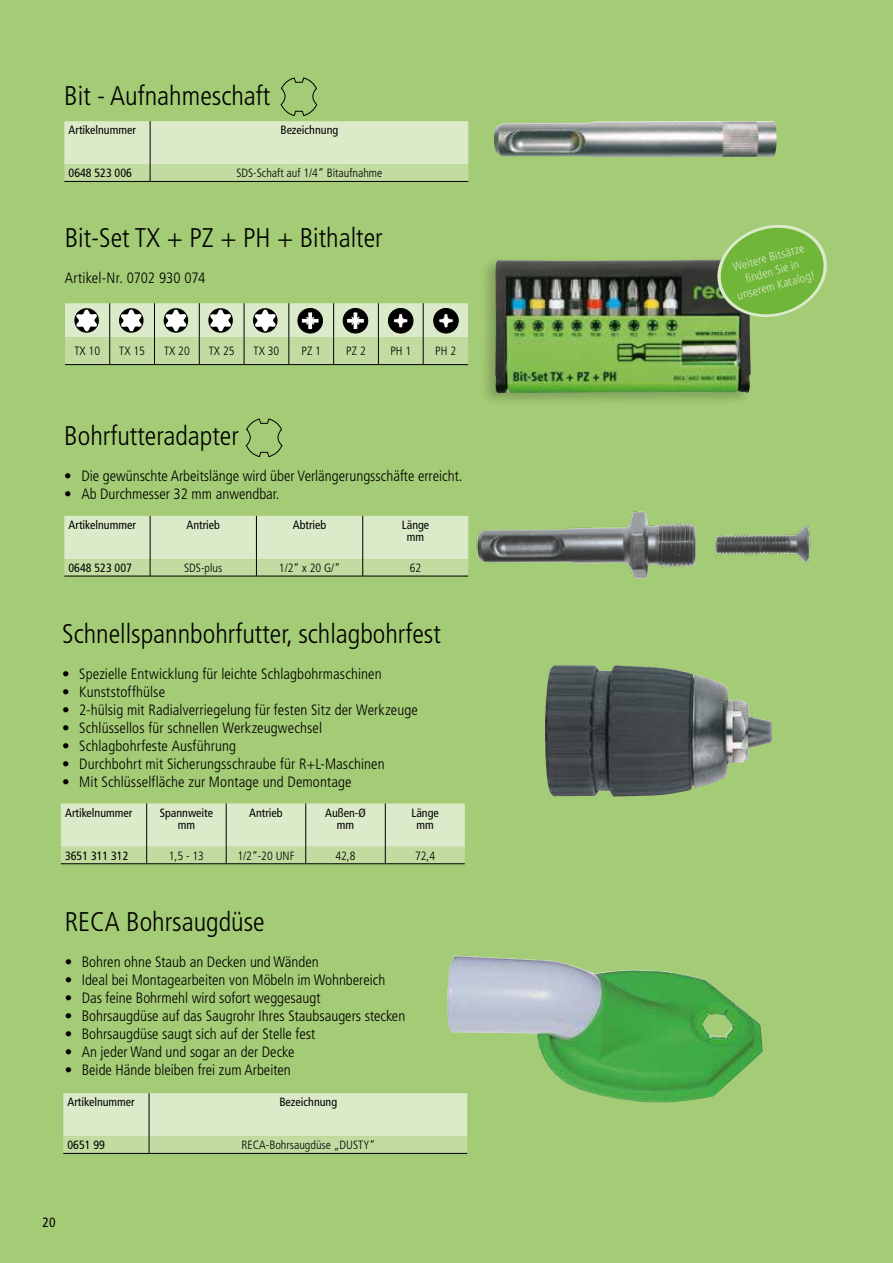
<style>
.page{position:relative;width:893px;height:1263px;background:#a4cb75}
.page>*{position:absolute;margin:0;border:0;box-sizing:border-box;transform-origin:0 0}
.t1{font:300 condensed 27px "Frutiger LT Pro";color:#000}
.t2{font:300 condensed 15px "Frutiger LT Pro";color:#000}
.t3{font:condensed 13.5px "Frutiger LT Pro";color:#000}
.t4{font:condensed 12px/12px "Frutiger LT Pro";color:#000;text-align:center}
.t5{font:300 condensed 12px "Frutiger LT Pro";color:#000}
.t6{font:300 condensed 12px/14.4px "Frutiger LT Pro";color:#dbeac8;text-align:center}
</style>
<div class="page">
<hr style="left:892px;top:0;width:1px;height:1263px;background:#6fb639">
<img style="left:447px;top:955px;width:316px;height:148px">
<hr style="left:64px;top:181px;width:86px;height:1px;background:#000">
<hr style="left:150px;top:181px;width:318px;height:1px;background:#000">
<svg style="left:64px;top:516px;width:402px;height:60px;background:#cee0b8"></svg>
<hr style="left:64px;top:576px;width:86px;height:1px;background:#000">
<hr style="left:150px;top:576px;width:106px;height:1px;background:#000">
<hr style="left:256px;top:576px;width:107px;height:1px;background:#000">
<hr style="left:363px;top:576px;width:105px;height:1px;background:#000">
<img style="left:494px;top:121px;width:283px;height:36px">
<img style="left:466px;top:511px;width:345px;height:68px">
<svg style="left:64px;top:77px;width:404px;height:104px"></svg>
<svg style="left:245px;top:418px;width:38px;height:39px"></svg>
<svg style="left:63px;top:1093px;width:404px;height:60px;background:#d2e4bb"></svg>
<hr style="left:63px;top:1153px;width:86px;height:1px;background:#000">
<hr style="left:149px;top:1153px;width:318px;height:1px;background:#000">
<div style="left:480px;top:255px;width:273px;height:151px;background:#000;opacity:.2"></div>
<img style="left:495px;top:259px;width:256px;height:134px">
<svg style="left:65px;top:303px;width:403px;height:62px;background:#b3c39e"></svg>
<svg style="left:61px;top:803px;width:404px;height:60px;background:#d1e3ba"></svg>
<hr style="left:61px;top:863px;width:86px;height:1px;background:#000">
<hr style="left:147px;top:863px;width:79px;height:1px;background:#000">
<hr style="left:226px;top:863px;width:80px;height:1px;background:#000">
<hr style="left:306px;top:863px;width:79px;height:1px;background:#000">
<hr style="left:385px;top:863px;width:80px;height:1px;background:#000">
<img style="left:545px;top:665px;width:227px;height:132px">
<svg style="left:712px;top:225px;width:115px;height:98px"></svg>
<h1 class="t1" style="left:64px;top:81px;width:207px">Bit - Aufnahmeschaft</h1>
<p class="t4" style="left:69px;top:124px;width:69px">Artikelnummer</p>
<p class="t4" style="left:280px;top:124px;width:59px">Bezeichnung</p>
<p class="t4" style="left:69px;top:167px;width:65px">0648 523 006</p>
<p class="t5" style="left:236px;top:166px;width:147px">SDS-Schaft auf 1/4“ Bitaufnahme</p>
<h1 class="t1" style="left:65px;top:222px;width:320px">Bit-Set TX + PZ + PH + Bithalter</h1>
<p class="t2" style="left:65px;top:269px;width:142px">Artikel-Nr. 0702 930 074</p>
<p class="t5" style="left:74px;top:344px;width:27px">TX 10</p>
<p class="t5" style="left:119px;top:344px;width:27px">TX 15</p>
<p class="t5" style="left:164px;top:344px;width:27px">TX 20</p>
<p class="t5" style="left:209px;top:344px;width:27px">TX 25</p>
<p class="t5" style="left:254px;top:344px;width:27px">TX 30</p>
<p class="t5" style="left:301px;top:344px;width:21px">PZ 1</p>
<p class="t5" style="left:346px;top:344px;width:21px">PZ 2</p>
<p class="t5" style="left:390px;top:344px;width:22px">PH 1</p>
<p class="t5" style="left:435px;top:344px;width:22px">PH 2</p>
<h1 class="t1" style="left:64px;top:420px;width:176px">Bohrfutteradapter</h1>
<p class="t2" style="left:64px;top:467px;width:400px">• Die gewünschte Arbeitslänge wird über Verlängerungsschäfte erreicht.</p>
<p class="t2" style="left:64px;top:485px;width:217px">• Ab Durchmesser 32 mm anwendbar.</p>
<p class="t4" style="left:69px;top:519px;width:69px">Artikelnummer</p>
<p class="t4" style="left:186px;top:519px;width:35px">Antrieb</p>
<p class="t4" style="left:293px;top:519px;width:35px">Abtrieb</p>
<p class="t4" style="left:402px;top:519px;width:29px">Länge mm</p>
<p class="t4" style="left:69px;top:562px;width:65px">0648 523 007</p>
<p class="t5" style="left:184px;top:561px;width:40px">SDS-plus</p>
<p class="t5" style="left:279px;top:561px;width:63px">1/2“ x 20 G/“</p>
<p class="t5" style="left:410px;top:561px;width:13px">62</p>
<h1 class="t1" style="left:62px;top:618px;width:380px">Schnellspannbohrfutter, schlagbohrfest</h1>
<p class="t2" style="left:62px;top:665px;width:321px">• Spezielle Entwicklung für leichte Schlagbohrmaschinen</p>
<p class="t2" style="left:62px;top:683px;width:104px">• Kunststoffhülse</p>
<p class="t2" style="left:62px;top:701px;width:357px">• 2-hülsig mit Radialverriegelung für festen Sitz der Werkzeuge</p>
<p class="t2" style="left:62px;top:719px;width:261px">• Schlüssellos für schnellen Werkzeugwechsel</p>
<p class="t2" style="left:62px;top:737px;width:175px">• Schlagbohrfeste Ausführung</p>
<p class="t2" style="left:62px;top:755px;width:324px">• Durchbohrt mit Sicherungsschraube für R+L-Maschinen</p>
<p class="t2" style="left:62px;top:773px;width:291px">• Mit Schlüsselfläche zur Montage und Demontage</p>
<p class="t4" style="left:65px;top:807px;width:69px">Artikelnummer</p>
<p class="t4" style="left:160px;top:807px;width:55px">Spannweite mm</p>
<p class="t4" style="left:249px;top:807px;width:35px">Antrieb</p>
<p class="t4" style="left:325px;top:807px;width:42px">Außen-Ø mm</p>
<p class="t4" style="left:411px;top:807px;width:29px">Länge mm</p>
<p class="t4" style="left:65px;top:849px;width:65px">3651 311 312</p>
<p class="t5" style="left:169px;top:849px;width:37px">1,5 - 13</p>
<p class="t5" style="left:237px;top:849px;width:59px">1/2“-20 UNF</p>
<p class="t5" style="left:335px;top:849px;width:22px">42,8</p>
<p class="t5" style="left:415px;top:849px;width:22px">72,4</p>
<h1 class="t1" style="left:65px;top:906px;width:202px">RECA Bohrsaugdüse</h1>
<p class="t2" style="left:65px;top:953px;width:256px">• Bohren ohne Staub an Decken und Wänden</p>
<p class="t2" style="left:65px;top:971px;width:322px">• Ideal bei Montagearbeiten von Möbeln im Wohnbereich</p>
<p class="t2" style="left:65px;top:989px;width:257px">• Das feine Bohrmehl wird sofort weggesaugt</p>
<p class="t2" style="left:65px;top:1007px;width:342px">• Bohrsaugdüse auf das Saugrohr Ihres Staubsaugers stecken</p>
<p class="t2" style="left:65px;top:1025px;width:252px">• Bohrsaugdüse saugt sich auf der Stelle fest</p>
<p class="t2" style="left:65px;top:1043px;width:231px">• An jeder Wand und sogar an der Decke</p>
<p class="t2" style="left:65px;top:1061px;width:228px">• Beide Hände bleiben frei zum Arbeiten</p>
<p class="t4" style="left:68px;top:1096px;width:69px">Artikelnummer</p>
<p class="t4" style="left:279px;top:1096px;width:59px">Bezeichnung</p>
<p class="t4" style="left:68px;top:1139px;width:39px">0651 99</p>
<p class="t5" style="left:241px;top:1138px;width:135px">RECA-Bohrsaugdüse „DUSTY“</p>
<p class="t3" style="left:43px;top:1214px;width:15px">20</p>
<p class="t6" style="left:728px;top:262px;width:82px;rotate:-16deg">Weitere Bitsätze<br>fi nden Sie in unserem Katalog!</p>
</div>
